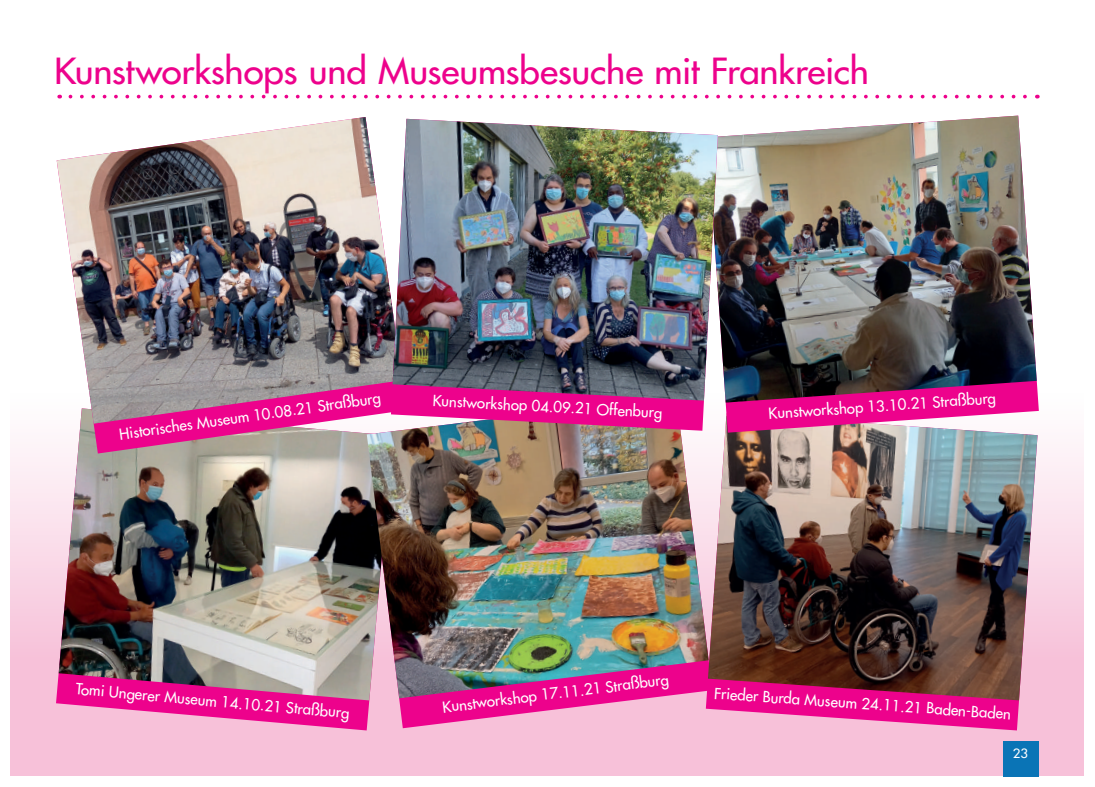
<style>
.page{position:relative;width:1095px;height:787px;background:#fff}
.page>*{position:absolute;margin:0;border:0;box-sizing:border-box;transform-origin:0 0}
.t1{font:500 35px "Futura Std";letter-spacing:-.01em;color:#ed028c;scale:1.05 1}
.t2{font:500 15px "Futura Std";color:#fff}
.t3{font:500 12.5px "Futura Std";color:#fff;scale:1.05 1}
</style>
<div class="page">
<div style="left:11px;top:393px;width:1073px;height:383px;background:linear-gradient(to bottom,#fefbfc,#f5b4d1)"></div>
<svg style="left:56px;top:408px;width:336px;height:322px;fill:#ed028c"></svg>
<svg style="left:706px;top:700px;width:331px;height:30px;fill:#ed028c"></svg>
<svg style="left:367px;top:698px;width:345px;height:30px;fill:#f7c1d9"></svg>
<img style="left:59px;top:453px;width:333px;height:247px">
<img style="left:708px;top:432px;width:329px;height:268px">
<img style="left:367px;top:431px;width:342px;height:267px">
<svg style="left:707px;top:385px;width:332px;height:47px;fill:#ed028c"></svg>
<img style="left:718px;top:116px;width:319px;height:286px">
<svg style="left:57px;top:118px;width:350px;height:335px"></svg>
<img style="left:57px;top:117px;width:345px;height:306px">
<svg style="left:391px;top:119px;width:327px;height:312px;fill:#ed028c"></svg>
<img style="left:393px;top:119px;width:325px;height:281px">
<div style="left:1003px;top:741px;width:35px;height:35px;background:#0a74b6"></div>
<svg style="left:70px;top:95px;width:957px;height:3px"></svg>
<h1 class="t1" style="left:54px;top:49px;width:778px">Kunstworkshops und Museumsbesuche mit Frankreich</h1>
<p class="t2" style="left:118px;top:425px;width:265px;rotate:-8deg">Historisches Museum 10.08.21 Straßburg</p>
<p class="t2" style="left:433px;top:391px;width:232px;rotate:3deg">Kunstworkshop 04.09.21 Offenburg</p>
<p class="t2" style="left:768px;top:404px;width:229px;rotate:-4deg">Kunstworkshop 13.10.21 Straßburg</p>
<p class="t2" style="left:441px;top:697px;width:229px;rotate:-7deg">Kunstworkshop 17.11.21 Straßburg</p>
<p class="t2" style="left:77px;top:679px;width:276px;rotate:5deg">Tomi Ungerer Museum 14.10.21 Straßburg</p>
<p class="t2" style="left:715px;top:683px;width:299px;rotate:4deg">Frieder Burda Museum 24.11.21 Baden-Baden</p>
<p class="t3" style="left:1013px;top:745px;width:16px">23</p>
</div>
